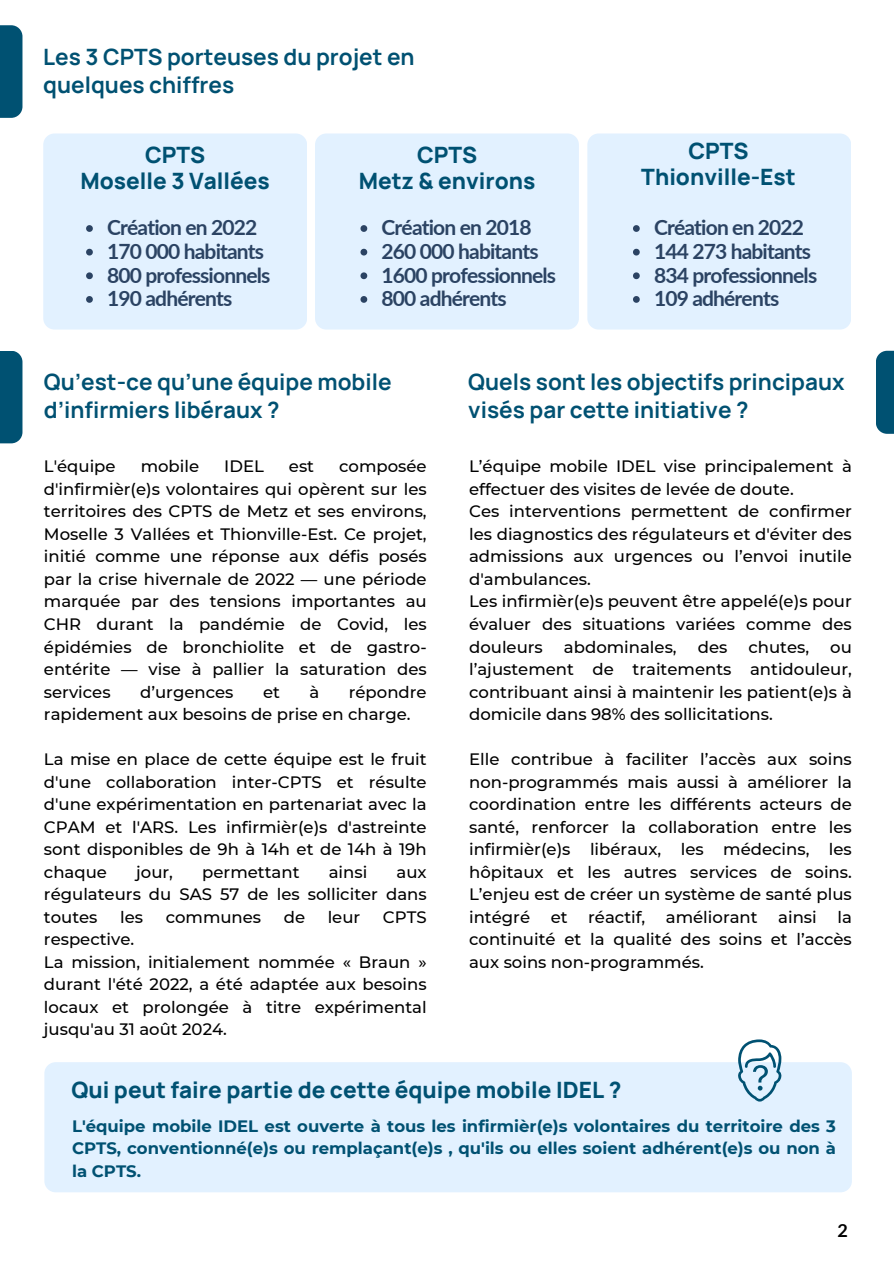
<style>
.page{position:relative;width:894px;height:1264px;background:#fff}
.page>*{position:absolute;margin:0;border:0;box-sizing:border-box;transform-origin:0 0}
.t1{font:700 22.5px/28.2px "Manrope";color:#005172}
.t2{font:800 22.5px/25.8px "Manrope";color:#005172;text-align:center}
.t3{font:700 21px "Lato";letter-spacing:-.04em;color:#2b4363}
.t4{font:700 18px "Lato";color:#000}
.t5{font:500 16.5px/22.5px "Montserrat";color:#000;text-align:justify}
.t6{font:700 16.5px/22.5px "Montserrat";color:#005172;text-align:justify}
</style>
<div class="page">
<div style="left:43px;top:133px;width:264px;height:196px;background:#e2f1ff;border-radius:11px"></div>
<div style="left:315px;top:133px;width:263px;height:196px;background:#e2f1ff;border-radius:11px"></div>
<div style="left:587px;top:133px;width:263px;height:196px;background:#e2f1ff;border-radius:11px"></div>
<div style="left:0;top:351px;width:22px;height:92px;background:#005172"></div>
<div style="left:44px;top:1062px;width:807px;height:130px;background:#e2f1ff;border-radius:11px"></div>
<div style="left:0;top:25px;width:22px;height:93px;background:#005172"></div>
<svg style="left:738px;top:1039px;width:43px;height:62px"></svg>
<svg style="left:86px;top:225px;width:7px;height:7px"></svg>
<svg style="left:86px;top:249px;width:7px;height:6px"></svg>
<svg style="left:86px;top:272px;width:7px;height:7px"></svg>
<svg style="left:86px;top:296px;width:7px;height:7px"></svg>
<svg style="left:360px;top:225px;width:7px;height:7px"></svg>
<svg style="left:360px;top:249px;width:7px;height:6px"></svg>
<svg style="left:360px;top:272px;width:7px;height:7px"></svg>
<svg style="left:360px;top:296px;width:7px;height:7px"></svg>
<svg style="left:633px;top:225px;width:6px;height:7px"></svg>
<svg style="left:633px;top:249px;width:6px;height:6px"></svg>
<svg style="left:633px;top:272px;width:6px;height:7px"></svg>
<svg style="left:633px;top:296px;width:6px;height:7px"></svg>
<div style="left:875px;top:351px;width:18px;height:83px;background:#005172"></div>
<h1 class="t1" style="left:43px;top:43px;width:373px">Les 3 CPTS porteuses du projet en quelques chiffres</h1>
<p class="t2" style="left:80px;top:142px;width:191px">CPTS<br>Moselle 3 Vallées</p>
<h1 class="t3" style="left:107px;top:214px;width:151px">Création en 2022</h1>
<h1 class="t3" style="left:107px;top:238px;width:158px">170 000 habitants</h1>
<p class="t3" style="left:107px;top:262px;width:165px">800 professionnels</p>
<p class="t3" style="left:107px;top:285px;width:127px">190 adhérents</p>
<p class="t2" style="left:359px;top:142px;width:178px">CPTS<br>Metz &amp; environs</p>
<p class="t2" style="left:641px;top:138px;width:156px">CPTS<br>Thionville-Est</p>
<h1 class="t3" style="left:381px;top:214px;width:151px">Création en 2018</h1>
<p class="t3" style="left:381px;top:238px;width:158px">260 000 habitants</p>
<p class="t3" style="left:381px;top:262px;width:176px">1600 professionnels</p>
<p class="t3" style="left:381px;top:285px;width:127px">800 adhérents</p>
<p class="t3" style="left:654px;top:214px;width:151px">Création en 2022</p>
<h1 class="t3" style="left:654px;top:238px;width:158px">144 273 habitants</h1>
<p class="t3" style="left:654px;top:262px;width:165px">834 professionnels</p>
<p class="t3" style="left:654px;top:285px;width:127px">109 adhérents</p>
<h1 class="t1" style="left:44px;top:368px;width:349px">Qu’est-ce qu’une équipe mobile d’infirmiers libéraux ?</h1>
<p class="t5" style="left:44px;top:455px;width:73px">L'équipe</p>
<p class="t5" style="left:141px;top:455px;width:60px">mobile</p>
<p class="t5" style="left:224px;top:455px;width:41px">IDEL</p>
<p class="t5" style="left:289px;top:455px;width:27px">est</p>
<p class="t5" style="left:44px;top:455px;width:384px;text-indent:295px">composée d'infirmièr(e)s volontaires qui opèrent sur les territoires des CPTS de Metz et ses environs, Moselle 3 Vallées et Thionville-Est. Ce projet, initié comme une réponse aux défis posés par la crise hivernale de 2022 — une période marquée par des tensions importantes au CHR durant la pandémie de Covid, les épidémies de bronchiolite et de gastro&shy;entérite — vise à pallier la saturation des services</p>
<p class="t5" style="left:140px;top:680px;width:95px">d’urgences</p>
<p class="t5" style="left:263px;top:680px;width:18px">et</p>
<p class="t5" style="left:309px;top:680px;width:11px">à</p>
<p class="t5" style="left:44px;top:680px;width:384px;text-indent:305px">répondre rapidement aux besoins de prise en charge.</p>
<p class="t5" style="left:44px;top:748px;width:384px">La mise en place de cette équipe est le fruit d'une collaboration inter-CPTS et résulte d'une expérimentation en partenariat avec la CPAM et l'ARS. Les infirmièr(e)s d'astreinte sont disponibles de 9h à 14h et de 14h à 19h chaque</p>
<p class="t5" style="left:136px;top:860px;width:38px">jour,</p>
<p class="t5" style="left:202px;top:860px;width:99px">permettant</p>
<p class="t5" style="left:328px;top:860px;width:40px">ainsi</p>
<p class="t5" style="left:44px;top:860px;width:384px;text-indent:352px">aux régulateurs du SAS 57 de les solliciter dans toutes</p>
<p class="t5" style="left:120px;top:905px;width:24px">les</p>
<p class="t5" style="left:166px;top:905px;width:97px">communes</p>
<p class="t5" style="left:284px;top:905px;width:23px">de</p>
<p class="t5" style="left:327px;top:905px;width:34px">leur</p>
<p class="t5" style="left:383px;top:905px;width:45px">CPTS</p>
<p class="t5" style="left:44px;top:928px;width:92px">respective.</p>
<p class="t5" style="left:44px;top:950px;width:384px">La mission, initialement nommée « Braun » durant l'été 2022, a été adaptée aux besoins locaux et prolongée à titre expérimental jusqu'au 31 août 2024.</p>
<p class="t1" style="left:468px;top:368px;width:378px">Quels sont les objectifs principaux visés par cette initiative ?</p>
<p class="t5" style="left:469px;top:455px;width:384px">L’équipe mobile IDEL vise principalement à effectuer des visites de levée de doute.</p>
<p class="t5" style="left:469px;top:500px;width:384px">Ces interventions permettent de confirmer les diagnostics des régulateurs et d'éviter des admissions aux urgences ou l’envoi inutile d'ambulances.</p>
<p class="t5" style="left:469px;top:590px;width:384px">Les infirmièr(e)s peuvent être appelé(e)s pour évaluer des situations variées comme des douleurs</p>
<p class="t5" style="left:564px;top:635px;width:114px">abdominales,</p>
<p class="t5" style="left:697px;top:635px;width:31px">des</p>
<p class="t5" style="left:748px;top:635px;width:62px">chutes,</p>
<p class="t5" style="left:469px;top:635px;width:384px;text-indent:361px">ou l’ajustement de traitements antidouleur, contribuant ainsi à maintenir les patient(e)s à domicile dans 98% des sollicitations.</p>
<p class="t5" style="left:469px;top:748px;width:384px">Elle contribue à faciliter l’accès aux soins non-programmés mais aussi à améliorer la coordination entre les différents acteurs de santé, renforcer la collaboration entre les infirmièr(e)s libéraux, les médecins, les hôpitaux et les autres services de soins.<br>L’enjeu est de créer un système de santé plus intégré et réactif, améliorant ainsi la continuité et la qualité des soins et l’accès aux soins non-programmés.</p>
<h1 class="t2" style="left:71px;top:1077px;width:551px">Qui peut faire partie de cette équipe mobile IDEL ?</h1>
<p class="t6" style="left:72px;top:1114px;width:765px">L'équipe mobile IDEL est ouverte à tous les infirmièr(e)s volontaires du territoire des 3<br>CPTS, conventionné(e)s ou remplaçant(e)s , qu'ils ou elles soient adhérent(e)s ou non à la CPTS.</p>
<p class="t4" style="left:837px;top:1219px;width:12px">2</p>
</div>
